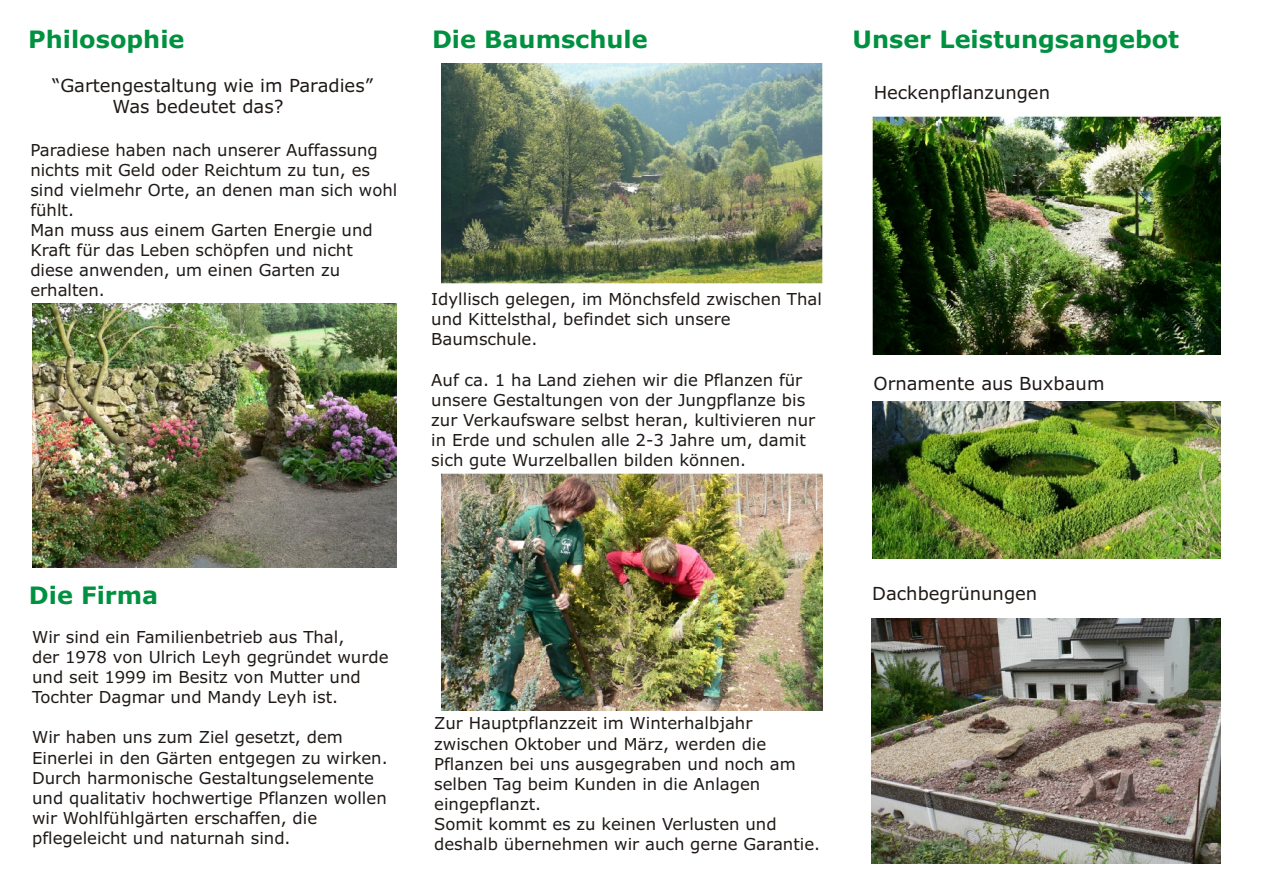
<style>
.page{position:relative;width:1263px;height:894px;background:#fff}
.page>*{position:absolute;margin:0;border:0;box-sizing:border-box;transform-origin:0 0}
.t1{font:700 24px "Verdana";color:#009140}
.t2{font:18px/21.9px "Verdana";color:#1f1a17}
.t3{font:16.5px/20.1px "Verdana";color:#1f1a17}
</style>
<div class="page">
<img style="left:872px;top:117px;width:349px;height:237px">
<img style="left:872px;top:402px;width:348px;height:156px">
<img style="left:441px;top:63px;width:382px;height:221px">
<img style="left:872px;top:618px;width:348px;height:245px">
<img style="left:33px;top:304px;width:364px;height:263px">
<img style="left:441px;top:474px;width:382px;height:237px">
<h1 class="t1" style="left:28px;top:30px;width:158px">Philosophie</h1>
<p class="t2" style="left:112px;top:76px;width:262px;text-indent:-60px">“Gartengestaltung wie im Paradies”<br>Was bedeutet das?</p>
<p class="t3" style="left:30px;top:141px;width:369px">Paradiese haben nach unserer Auffassung nichts mit Geld oder Reichtum zu tun, es sind vielmehr Orte, an denen man sich wohl fühlt.<br>Man muss aus einem Garten Energie und<br>Kraft für das Leben schöpfen und nicht diese anwenden, um einen Garten zu erhalten.</p>
<h1 class="t1" style="left:432px;top:29px;width:217px">Die Baumschule</h1>
<h1 class="t1" style="left:853px;top:30px;width:328px">Unser Leistungsangebot</h1>
<p class="t2" style="left:874px;top:83px;width:178px">Heckenpflanzungen</p>
<p class="t3" style="left:431px;top:291px;width:392px">Idyllisch gelegen, im Mönchsfeld zwischen Thal und Kittelsthal, befindet sich unsere<br>Baumschule.</p>
<p class="t3" style="left:431px;top:371px;width:385px">Auf ca. 1 ha Land ziehen wir die Pflanzen für unsere Gestaltungen von der Jungpflanze bis zur Verkaufsware selbst heran, kultivieren nur in Erde und schulen alle 2-3 Jahre um, damit sich gute Wurzelballen bilden können.</p>
<p class="t2" style="left:874px;top:374px;width:232px">Ornamente aus Buxbaum</p>
<h1 class="t1" style="left:29px;top:585px;width:131px">Die Firma</h1>
<p class="t3" style="left:32px;top:629px;width:358px">Wir sind ein Familienbetrieb aus Thal,<br>der 1978 von Ulrich Leyh gegründet wurde und seit 1999 im Besitz von Mutter und Tochter Dagmar und Mandy Leyh ist.</p>
<p class="t3" style="left:32px;top:729px;width:357px">Wir haben uns zum Ziel gesetzt, dem Einerlei in den Gärten entgegen zu wirken.<br>Durch harmonische Gestaltungselemente und qualitativ hochwertige Pflanzen wollen wir Wohlfühlgärten erschaffen, die pflegeleicht und naturnah sind.</p>
<p class="t3" style="left:434px;top:715px;width:388px">Zur Hauptpflanzzeit im Winterhalbjahr zwischen Oktober und März, werden die Pflanzen bei uns ausgegraben und noch am selben Tag beim Kunden in die Anlagen eingepflanzt.<br>Somit kommt es zu keinen Verlusten und deshalb übernehmen wir auch gerne Garantie.</p>
<p class="t2" style="left:872px;top:584px;width:167px">Dachbegrünungen</p>
</div>
